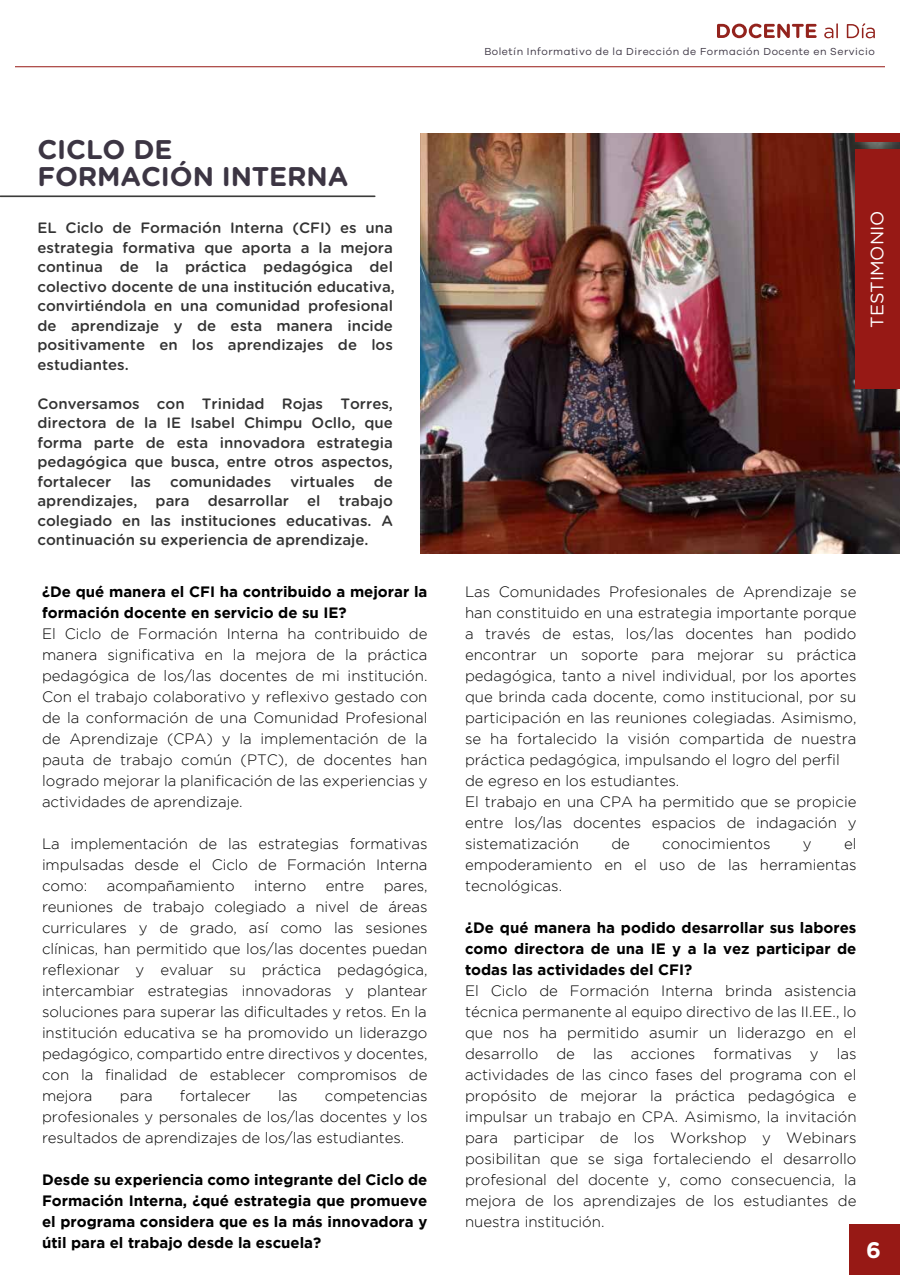
<style>
.page{position:relative;width:900px;height:1275px;background:#fff}
.page>*{position:absolute;margin:0;border:0;box-sizing:border-box;transform-origin:0 0}
.t1{font:700 27px/27px "Gotham Rounded";letter-spacing:-.005em;color:#3c3543}
.t2{font:700 22.5px "Gotham Rounded";color:#fff}
.t3{font:18px "Gotham Rounded";color:#fff}
.t4{font:300 15px/21px "Gotham";color:#000;text-align:justify}
.t5{font:500 15px/19.5px "Gotham Rounded";color:#333;text-align:justify}
.t6{font:700 15px/21px "Gotham";color:#000;text-align:justify}
.t7{font:10.5px "Galano Grotesque";letter-spacing:.05em;color:#3c3543}
</style>
<div class="page">
<img style="left:420px;top:133px;width:480px;height:421px">
<svg style="left:717px;top:24px;width:100px;height:14px"></svg>
<svg style="left:824px;top:23px;width:14px;height:15px"></svg>
<svg style="left:847px;top:23px;width:28px;height:15px"></svg>
<hr style="left:15px;top:66px;width:870px;height:1px;background:#971915">
<div style="left:855px;top:134px;width:45px;height:8px;background:#971915"></div>
<div style="left:855px;top:149px;width:45px;height:240px;background:#971915"></div>
<div style="left:849px;top:1224px;width:51px;height:51px;background:#971915"></div>
<svg style="left:0;top:195px;width:376px;height:2px"></svg>
<h1 class="t1" style="left:38px;top:134px;width:313px">CICLO DE<br>FORMACIÓN INTERNA</h1>
<p class="t5" style="left:38px;top:217px;width:359px;text-align:left">EL Ciclo de Formación Interna (CFI) es una estrategia formativa que aporta a la mejora continua de la práctica pedagógica del colectivo docente de una institución educativa, convirtiéndola en una comunidad profesional de aprendizaje y de esta manera incide positivamente en los aprendizajes de los estudiantes.</p>
<p class="t5" style="left:38px;top:393px;width:357px">Conversamos con Trinidad Rojas Torres, directora de la IE Isabel Chimpu Ocllo, que forma parte de esta innovadora estrategia pedagógica que busca, entre otros aspectos, fortalecer</p>
<p class="t5" style="left:38px;top:471px;width:357px;text-indent:336px">de aprendizajes, para desarrollar el trabajo colegiado en las instituciones educativas. A continuación su experiencia de aprendizaje.</p>
<p class="t5" style="left:130px;top:471px;width:22px">las</p>
<p class="t5" style="left:170px;top:471px;width:103px">comunidades</p>
<p class="t5" style="left:290px;top:471px;width:66px">virtuales</p>
<p class="t6" style="left:42px;top:581px;width:387px">¿De qué manera el CFI ha contribuido a mejorar la formación docente en servicio de su IE?</p>
<p class="t4" style="left:42px;top:623px;width:387px">El Ciclo de Formación Interna ha contribuido de manera significativa en la mejora de la práctica pedagógica de los/las docentes de mi institución.<br>Con el trabajo colaborativo y reflexivo gestado con de la conformación de una Comunidad Profesional de Aprendizaje (CPA) y la implementación de la pauta de trabajo común (PTC), de docentes han logrado mejorar la planificación de las experiencias y actividades de aprendizaje.</p>
<p class="t4" style="left:42px;top:833px;width:387px">La implementación de las estrategias formativas impulsadas desde el Ciclo de Formación Interna como:</p>
<p class="t4" style="left:107px;top:875px;width:129px">acompañamiento</p>
<p class="t4" style="left:254px;top:875px;width:54px">interno</p>
<p class="t4" style="left:326px;top:875px;width:40px">entre</p>
<p class="t4" style="left:42px;top:875px;width:387px;text-indent:342px">pares, reuniones de trabajo colegiado a nivel de áreas curriculares y de grado, así como las sesiones clínicas, han permitido que los/las docentes puedan reflexionar y evaluar su práctica pedagógica, intercambiar estrategias innovadoras y plantear soluciones para superar las dificultades y retos. En la institución educativa se ha promovido un liderazgo pedagógico, compartido entre directivos y docentes, con la finalidad de establecer compromisos de mejora</p>
<p class="t4" style="left:120px;top:1085px;width:34px">para</p>
<p class="t4" style="left:180px;top:1085px;width:72px">fortalecer</p>
<p class="t4" style="left:278px;top:1085px;width:21px">las</p>
<p class="t4" style="left:42px;top:1085px;width:387px;text-indent:283px">competencias profesionales y personales de los/las docentes y los resultados de aprendizajes de los/las estudiantes.</p>
<p class="t6" style="left:42px;top:1169px;width:387px">Desde su experiencia como integrante del Ciclo de Formación Interna, ¿qué estrategia que promueve el programa considera que es la más innovadora y útil para el trabajo desde la escuela?</p>
<p class="t7" style="left:484px;top:45px;width:392px">Boletín Informativo de la Dirección de Formación Docente en Servicio</p>
<p class="t3" style="left:865px;top:328px;width:119px;rotate:-90deg">TESTIMONIO</p>
<p class="t4" style="left:465px;top:581px;width:393px;text-align:left">Las Comunidades Profesionales de Aprendizaje se han constituido en una estrategia importante porque a través de estas, los/las docentes han podido encontrar un soporte para mejorar su práctica pedagógica, tanto a nivel individual, por los aportes que brinda cada docente, como institucional, por su participación en las reuniones colegiadas. Asimismo, se ha fortalecido la visión compartida de nuestra práctica pedagógica, impulsando el logro del perfil de egreso en los estudiantes.<br>El trabajo en una CPA ha permitido que se propicie entre los/las docentes espacios de indagación y sistematización</p>
<p class="t4" style="left:465px;top:833px;width:393px;text-indent:379px">el empoderamiento en el uso de las herramientas tecnológicas.</p>
<p class="t6" style="left:465px;top:917px;width:393px">¿De qué manera ha podido desarrollar sus labores como directora de una IE y a la vez participar de todas las actividades del CFI?</p>
<p class="t4" style="left:465px;top:980px;width:393px">El Ciclo de Formación Interna brinda asistencia técnica permanente al equipo directivo de las II.EE., lo que nos ha permitido asumir un liderazgo en el desarrollo de las acciones formativas y las actividades de las cinco fases del programa con el propósito de mejorar la práctica pedagógica e impulsar un trabajo en CPA. Asimismo, la invitación para participar de los Workshop y Webinars posibilitan que se siga fortaleciendo el desarrollo profesional del docente y, como consecuencia, la mejora de los aprendizajes de los estudiantes de nuestra institución.</p>
<p class="t4" style="left:611px;top:833px;width:20px">de</p>
<p class="t4" style="left:662px;top:833px;width:110px">conocimientos</p>
<p class="t4" style="left:803px;top:833px;width:10px">y</p>
<h2 class="t2" style="left:866px;top:1233px;width:16px">6</h2>
</div>
